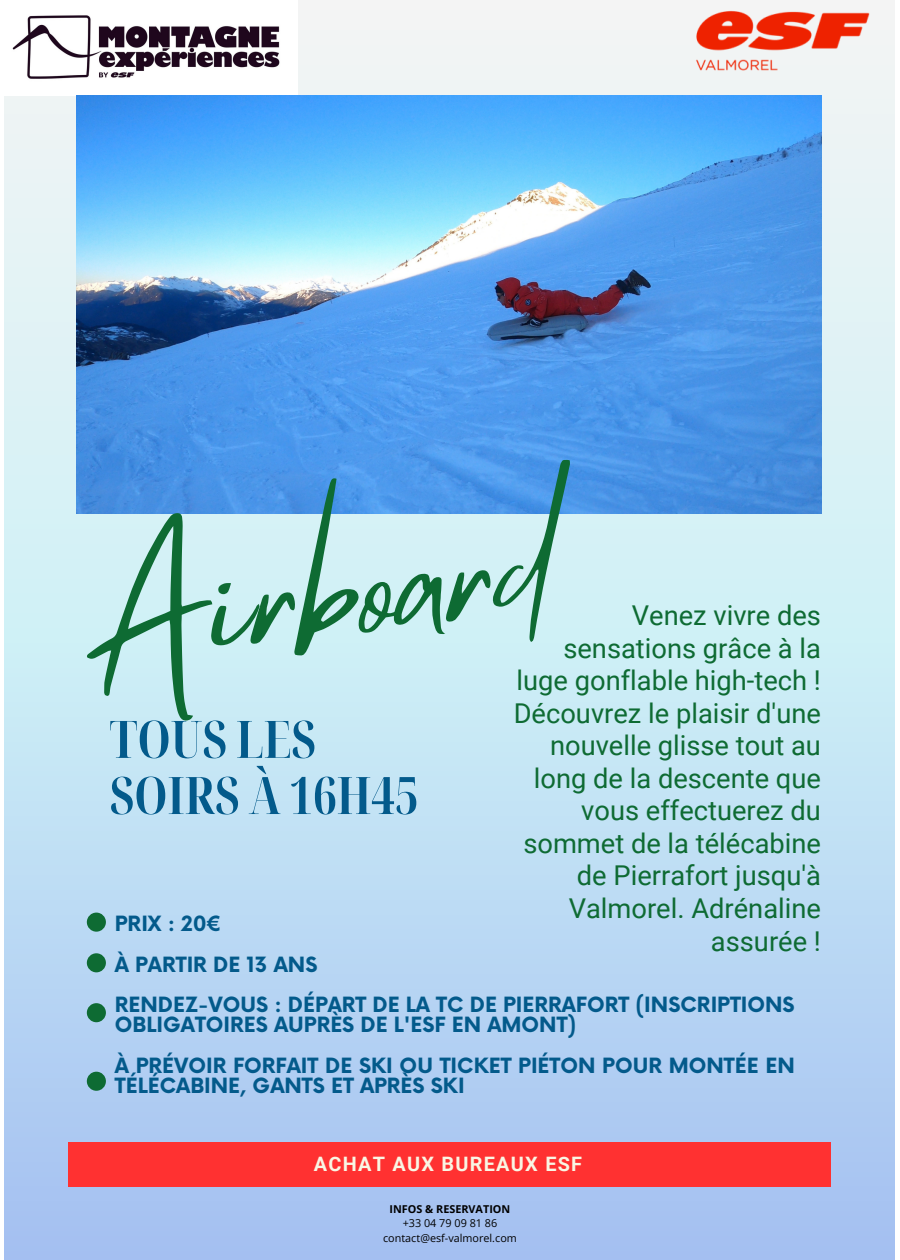
<style>
.page{position:relative;width:900px;height:1260px;background:#fff}
.page>*{position:absolute;margin:0;border:0;box-sizing:border-box;transform-origin:0 0}
.t1{font:143.56px "Mistrully";color:#0e6b33}
.t2{font:700 extra-condensed 51.69px/56.1px "Noto Serif Display";color:#035a8b}
.t3{font:27.31px/32.6px "Roboto";color:#0e6b33;text-align:right}
.t4{font:700 20.5px/20.2px "Now";color:#035a8b}
.t5{font:700 19.88px "Roboto";letter-spacing:.065em;color:#f9f6e4}
.t6{font:10.81px/14.6px "Open Sans";color:#000;text-align:center}
.s1{font-weight:700}
</style>
<div class="page">
<div style="left:5px;top:0;width:890px;height:1260px;background:linear-gradient(to bottom,#f4fff6,#a6caf2)"></div>
<div style="left:87px;top:913px;width:19px;height:19px;background:#0e6b33"></div>
<div style="left:87px;top:1003px;width:19px;height:19px;background:#0e6b33"></div>
<div style="left:87px;top:1072px;width:19px;height:19px;background:#0e6b33"></div>
<div style="left:69px;top:1143px;width:762px;height:44px;background:#ff3131"></div>
<div style="left:87px;top:953px;width:19px;height:19px;background:#0e6b33"></div>
<img style="left:5px;top:0;width:293px;height:96px">
<img style="left:77px;top:95px;width:744px;height:419px">
<img style="left:690px;top:1px;width:205px;height:96px">
<h4 class="t1" style="left:64px;top:503px;width:479px;rotate:-6deg">Airboard</h4>
<h4 class="t3" style="left:514px;top:599px;width:309px">Venez vivre des sensations grâce à la luge gonflable high-tech !<br>Découvrez le plaisir d'une nouvelle glisse tout au long de la descente que vous effectuerez du sommet de la télécabine de Pierrafort jusqu'à<br>Valmorel. Adrénaline assurée !</h4>
<h4 class="t2" style="left:110px;top:710px;width:310px">TOUS LES<br>SOIRS À 16H45</h4>
<h1 class="t4" style="left:115px;top:915px;width:109px">PRIX : 20€</h1>
<h3 class="t4" style="left:115px;top:956px;width:204px">À PARTIR DE 13 ANS</h3>
<h2 class="t4" style="left:115px;top:996px;width:681px">RENDEZ-VOUS : DÉPART DE LA TC DE PIERRAFORT (INSCRIPTIONS<br>OBLIGATOIRES AUPRÈS DE L'ESF EN AMONT)</h2>
<h4 class="t4" style="left:115px;top:1057px;width:681px">À PRÉVOIR FORFAIT DE SKI OU TICKET PIÉTON POUR MONTÉE EN<br>TÉLÉCABINE, GANTS ET APRÈS SKI</h4>
<p class="t5" style="left:314px;top:1152px;width:270px">ACHAT AUX BUREAUX ESF</p>
<h4 class="t6" style="left:383px;top:1201px;width:135px"><span class="s1">INFOS &amp; RESERVATION </span>+33 04 79 09 81 86 contact@esf-valmorel.com</h4>
</div>
